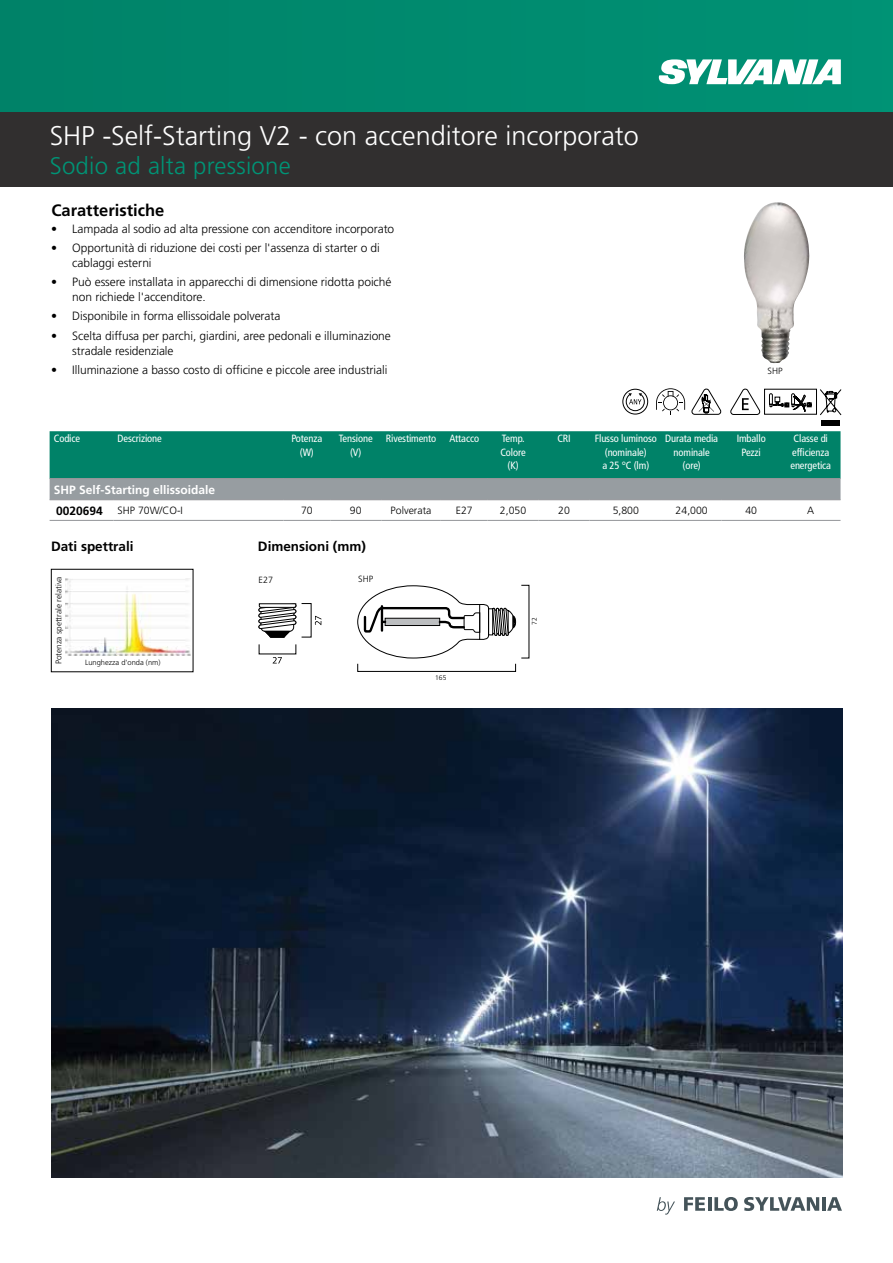
<style>
.page{position:relative;width:893px;height:1263px;background:#fff}
.page>*{position:absolute;margin:0;border:0;box-sizing:border-box;transform-origin:0 0}
.t1{font:300 27px "Frutiger";color:#fff}
.t2{font:300 24px "Frutiger";letter-spacing:.01em;color:#009476}
.t3{font:700 16.5px "Frutiger";color:#000}
.t4{font:700 13.5px "Frutiger";color:#000}
.t5{font:300 12px/15px "Frutiger";letter-spacing:-.005em;color:#000}
.t6{font:700 12px "Frutiger";color:#fff}
.t7{font:condensed 10.5px/13.5px "Frutiger";letter-spacing:-.01em;color:#fff;text-align:center}
.t8{font:300 10.5px "Frutiger";color:#000}
.t9{font:300 9px "Frutiger";letter-spacing:.01em;color:#000}
.t10{font:300 8.25px "Frutiger";color:#000}
.t11{font:300 7.5px "Frutiger";color:#000}
.t12{font:300 6.75px "Frutiger 45";color:#000}
.s1{font-weight:700;font-size:12px}
</style>
<div class="page">
<div style="left:0;top:111px;width:893px;height:76px;background:#312f2f"></div>
<div style="left:0;top:0;width:893px;height:112px;background:#008a6e"></div>
<svg style="left:659px;top:59px;width:182px;height:25px"></svg>
<img style="left:744px;top:202px;width:66px;height:162px">
<svg style="left:50px;top:431px;width:790px;height:68px;background:#2d8a79"></svg>
<hr style="left:50px;top:520px;width:63px;height:1px;background:#939598">
<hr style="left:113px;top:520px;width:170px;height:1px;background:#939598">
<hr style="left:283px;top:520px;width:47px;height:1px;background:#939598">
<hr style="left:330px;top:520px;width:51px;height:1px;background:#939598">
<hr style="left:381px;top:520px;width:60px;height:1px;background:#939598">
<hr style="left:441px;top:520px;width:47px;height:1px;background:#939598">
<hr style="left:488px;top:520px;width:51px;height:1px;background:#939598">
<hr style="left:539px;top:520px;width:51px;height:1px;background:#939598">
<hr style="left:590px;top:520px;width:72px;height:1px;background:#939598">
<hr style="left:662px;top:520px;width:59px;height:1px;background:#939598">
<hr style="left:721px;top:520px;width:60px;height:1px;background:#939598">
<hr style="left:781px;top:520px;width:59px;height:1px;background:#939598">
<hr style="left:50px;top:499px;width:63px;height:1px;background:#939598">
<hr style="left:113px;top:499px;width:170px;height:1px;background:#939598">
<hr style="left:283px;top:499px;width:47px;height:1px;background:#939598">
<hr style="left:330px;top:499px;width:51px;height:1px;background:#939598">
<hr style="left:381px;top:499px;width:60px;height:1px;background:#939598">
<hr style="left:441px;top:499px;width:47px;height:1px;background:#939598">
<hr style="left:488px;top:499px;width:51px;height:1px;background:#939598">
<hr style="left:539px;top:499px;width:51px;height:1px;background:#939598">
<hr style="left:590px;top:499px;width:72px;height:1px;background:#939598">
<hr style="left:662px;top:499px;width:59px;height:1px;background:#939598">
<hr style="left:721px;top:499px;width:60px;height:1px;background:#939598">
<hr style="left:781px;top:499px;width:59px;height:1px;background:#939598">
<hr style="left:50px;top:478px;width:63px;height:1px;background:#939598">
<hr style="left:113px;top:478px;width:170px;height:1px;background:#939598">
<hr style="left:283px;top:478px;width:47px;height:1px;background:#939598">
<hr style="left:330px;top:478px;width:51px;height:1px;background:#939598">
<hr style="left:381px;top:478px;width:60px;height:1px;background:#939598">
<hr style="left:441px;top:478px;width:47px;height:1px;background:#939598">
<hr style="left:488px;top:478px;width:51px;height:1px;background:#939598">
<hr style="left:539px;top:478px;width:51px;height:1px;background:#939598">
<hr style="left:590px;top:478px;width:72px;height:1px;background:#939598">
<hr style="left:662px;top:478px;width:59px;height:1px;background:#939598">
<hr style="left:721px;top:478px;width:60px;height:1px;background:#939598">
<hr style="left:781px;top:478px;width:59px;height:1px;background:#939598">
<svg style="left:259px;top:603px;width:62px;height:60px"></svg>
<svg style="left:357px;top:585px;width:172px;height:87px"></svg>
<svg style="left:744px;top:1197px;width:75px;height:14px"></svg>
<hr style="left:822px;top:1197px;width:4px;height:14px;background:#445359">
<svg style="left:827px;top:1197px;width:15px;height:14px"></svg>
<svg style="left:684px;top:1197px;width:21px;height:14px"></svg>
<hr style="left:708px;top:1197px;width:3px;height:14px;background:#445359">
<svg style="left:714px;top:1197px;width:24px;height:14px"></svg>
<svg style="left:657px;top:1197px;width:18px;height:17px"></svg>
<img style="left:51px;top:708px;width:791px;height:470px">
<svg style="left:656px;top:388px;width:29px;height:26px"></svg>
<div style="left:821px;top:420px;width:19px;height:6px;background:#000"></div>
<svg style="left:820px;top:389px;width:22px;height:27px"></svg>
<div style="left:764px;top:389px;width:53px;height:25px;background:#fff;border:1px solid #000"></div>
<svg style="left:769px;top:393px;width:42px;height:22px"></svg>
<svg style="left:691px;top:388px;width:30px;height:27px"></svg>
<svg style="left:730px;top:388px;width:30px;height:27px"></svg>
<div style="left:622px;top:389px;width:26px;height:25px;border:1px solid #000;border-radius:50%"></div>
<svg style="left:625px;top:393px;width:20px;height:18px"></svg>
<div style="left:51px;top:569px;width:142px;height:103px;border:1px solid #000"></div>
<img style="left:65px;top:578px;width:125px;height:78px">
<h1 class="t1" style="left:50px;top:121px;width:591px">SHP -Self-Starting V2 - con accenditore incorporato</h1>
<h2 class="t2" style="left:50px;top:152px;width:242px">Sodio ad alta pressione</h2>
<h3 class="t3" style="left:51px;top:201px;width:114px">Caratteristiche</h3>
<p class="t5" style="left:51px;top:221px;width:345px">• Lampada al sodio ad alta pressione con accenditore incorporato</p>
<p class="t5" style="left:72px;top:240px;width:309px;text-indent:-21px">• Opportunità di riduzione dei costi per l'assenza di starter o di cablaggi esterni</p>
<p class="t5" style="left:72px;top:274px;width:321px;text-indent:-21px">• Può essere installata in apparecchi di dimensione ridotta poiché non richiede l'accenditore.</p>
<p class="t5" style="left:51px;top:309px;width:231px">• Disponibile in forma ellissoidale polverata</p>
<p class="t5" style="left:72px;top:328px;width:320px;text-indent:-21px">• Scelta diffusa per parchi, giardini, aree pedonali e illuminazione stradale residenziale</p>
<p class="t5" style="left:51px;top:362px;width:338px">• Illuminazione a basso costo di officine e piccole aree industriali</p>
<p class="t9" style="left:767px;top:366px;width:17px">SHP</p>
<p class="t7" style="left:54px;top:432px;width:28px">Codice</p>
<p class="t7" style="left:118px;top:432px;width:46px">Descrizione</p>
<p class="t7" style="left:291px;top:432px;width:32px">Potenza (W)</p>
<p class="t7" style="left:339px;top:432px;width:35px">Tensione (V)</p>
<p class="t7" style="left:386px;top:432px;width:95px">Rivestimento Attacco</p>
<p class="t7" style="left:500px;top:432px;width:27px">Temp.<br>Colore (K)</p>
<p class="t7" style="left:557px;top:432px;width:15px">CRI</p>
<p class="t7" style="left:595px;top:432px;width:64px">Flusso luminoso (nominale)<br>a 25 °C (lm)</p>
<p class="t7" style="left:665px;top:432px;width:54px">Durata media nominale (ore)</p>
<p class="t7" style="left:737px;top:432px;width:31px">Imballo<br>Pezzi</p>
<p class="t7" style="left:790px;top:432px;width:42px">Classe di efficienza energetica</p>
<p class="t6" style="left:54px;top:483px;width:163px">SHP Self-Starting ellissoidale</p>
<p class="t8" style="left:56px;top:505px;width:128px"><span class="s1">0020694</span> SHP 70W/CO-I</p>
<p class="t8" style="left:301px;top:505px;width:13px">70</p>
<p class="t8" style="left:350px;top:505px;width:13px">90</p>
<p class="t8" style="left:391px;top:505px;width:42px">Polverata</p>
<p class="t8" style="left:456px;top:505px;width:18px">E27</p>
<p class="t8" style="left:500px;top:505px;width:28px">2,050</p>
<p class="t8" style="left:558px;top:505px;width:13px">20</p>
<p class="t8" style="left:613px;top:505px;width:28px">5,800</p>
<p class="t8" style="left:676px;top:505px;width:34px">24,000</p>
<p class="t8" style="left:745px;top:505px;width:13px">40</p>
<p class="t8" style="left:807px;top:505px;width:9px">A</p>
<p class="t4" style="left:51px;top:538px;width:84px">Dati spettrali</p>
<p class="t9" style="left:259px;top:575px;width:16px">E27</p>
<p class="t9" style="left:358px;top:574px;width:17px">SHP</p>
<p class="t4" style="left:258px;top:538px;width:109px">Dimensioni (mm)</p>
<p class="t10" style="left:54px;top:664px;width:89px;rotate:-90deg">Potenza spettrale relativa</p>
<p class="t12" style="left:531px;top:625px;width:9px;rotate:-90deg">72</p>
<p class="t11" style="left:85px;top:658px;width:77px">Lunghezza d'onda (nm)</p>
<p class="t12" style="left:435px;top:673px;width:13px">165</p>
</div>
